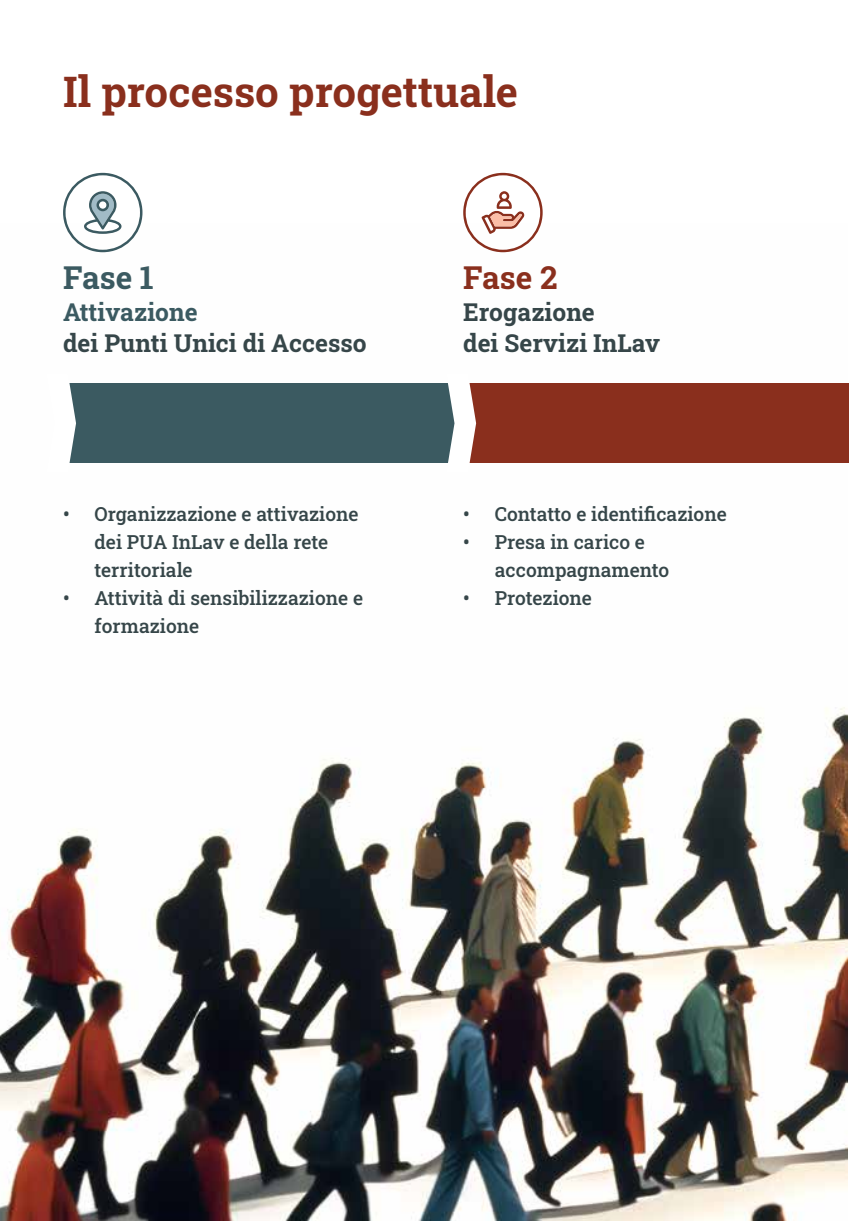
<style>
.page{position:relative;width:849px;height:1221px;background:#fff}
.page>*{position:absolute;margin:0;border:0;box-sizing:border-box;transform-origin:0 0}
.t1{font:700 42px "Roboto Slab";color:#8a2f1d}
.t2{font:700 31.5px "Roboto Slab";color:#3b5a61}
.t3{font:700 31.5px "Roboto Slab";color:#8a2f1d}
.t4{font:700 24.5px/31.5px "Roboto Slab";color:#364649}
.t5{font:700 24.5px "Roboto Slab";color:#3b5a61}
.t6{font:500 19.25px/28px "Roboto Slab";color:#364649}
</style>
<div class="page">
<img style="left:0;top:252px;width:847px;height:968px">
<div style="left:63px;top:383px;width:394px;height:80px;background:#3b5a61"></div>
<svg style="left:46px;top:373px;width:30px;height:100px"></svg>
<svg style="left:63px;top:173px;width:79px;height:79px"></svg>
<svg style="left:463px;top:173px;width:79px;height:79px"></svg>
<div style="left:463px;top:383px;width:385px;height:80px;background:#8a2f1d"></div>
<svg style="left:446px;top:373px;width:30px;height:100px"></svg>
<h1 class="t1" style="left:63px;top:63px;width:456px">Il processo progettuale</h1>
<h2 class="t2" style="left:63px;top:256px;width:92px">Fase 1</h2>
<p class="t5" style="left:63px;top:295px;width:136px">Attivazione</p>
<p class="t4" style="left:63px;top:327px;width:305px">dei Punti Unici di Accesso</p>
<p class="t6" style="left:94px;top:499px;width:265px;text-indent:-31px">• Organizzazione e attivazione dei PUA InLav e della rete territoriale</p>
<p class="t6" style="left:94px;top:583px;width:270px;text-indent:-31px">• Attività di sensibilizzazione e formazione</p>
<h2 class="t3" style="left:463px;top:256px;width:96px">Fase 2</h2>
<p class="t4" style="left:463px;top:295px;width:198px">Erogazione<br>dei Servizi InLav</p>
<p class="t6" style="left:463px;top:499px;width:265px">• Contatto e identificazione</p>
<p class="t6" style="left:494px;top:527px;width:176px;text-indent:-31px">• Presa in carico e accompagnamento</p>
<p class="t6" style="left:463px;top:583px;width:130px">• Protezione</p>
</div>
